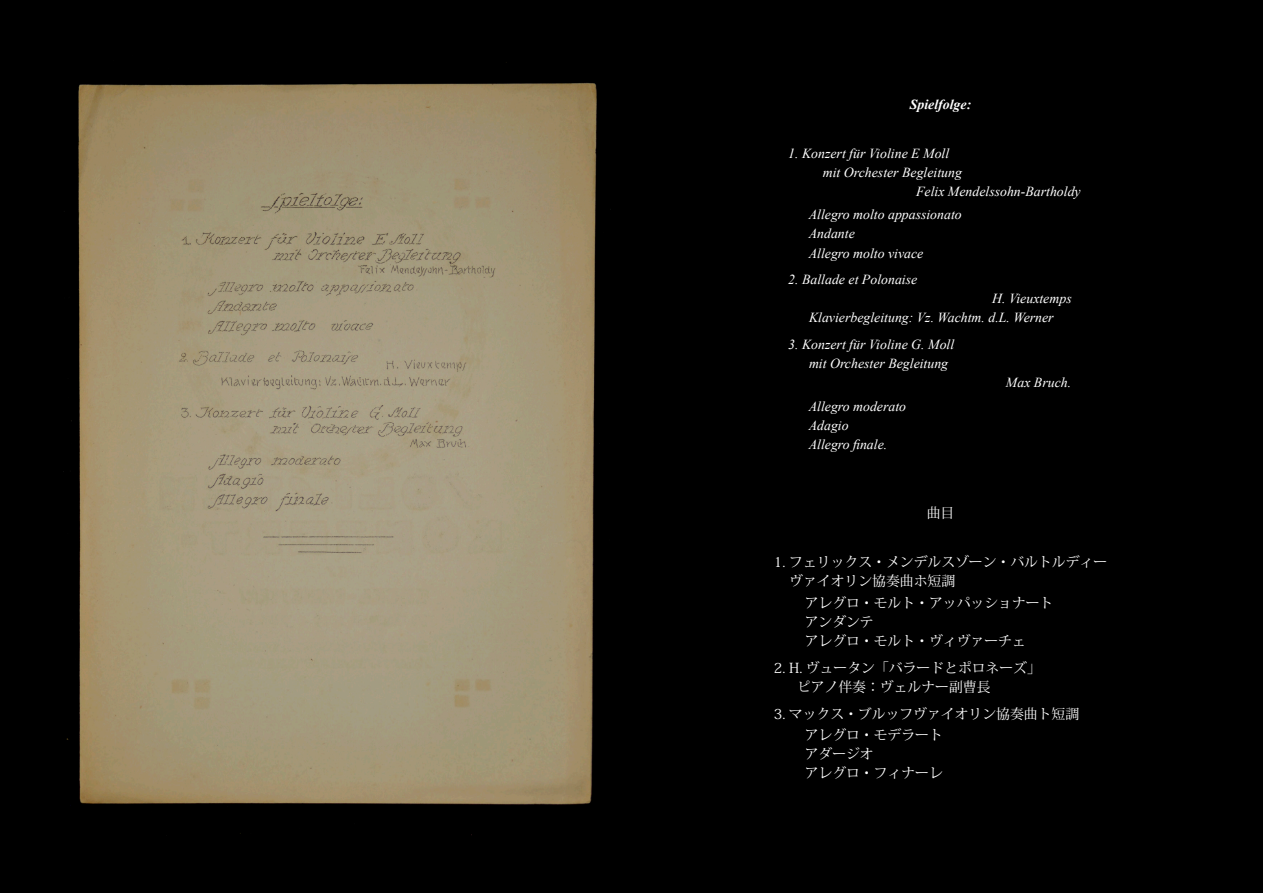
<style>
.page{position:relative;width:1263px;height:893px;background:#000}
.page>*{position:absolute;margin:0;border:0;box-sizing:border-box;transform-origin:0 0}
.t1{font:italic 13.8px "Times New Roman";color:#fff}
.t2{font:13.8px "Koz Min Pro";color:#fff}
.t3{font:italic 700 13.8px "Times New Roman";color:#fff}
</style>
<div class="page">
<img style="left:66px;top:62px;width:531px;height:773px">
<p class="t3" style="left:910px;top:95px;width:63px">Spielfolge:</p>
<p class="t1" style="left:788px;top:144px;width:162px">1. Konzert für Violine E Moll</p>
<p class="t1" style="left:823px;top:163px;width:141px">mit Orchester Begleitung</p>
<p class="t1" style="left:916px;top:182px;width:166px">Felix Mendelssohn-Bartholdy</p>
<p class="t1" style="left:809px;top:205px;width:155px">Allegro molto appassionato</p>
<p class="t1" style="left:809px;top:224px;width:48px">Andante</p>
<p class="t1" style="left:809px;top:243px;width:116px">Allegro molto vivace</p>
<p class="t1" style="left:788px;top:270px;width:130px">2. Ballade et Polonaise</p>
<p class="t1" style="left:992px;top:289px;width:81px">H. Vieuxtemps</p>
<p class="t1" style="left:809px;top:308px;width:246px">Klavierbegleitung: Vz. Wachtm. d.L. Werner</p>
<p class="t1" style="left:788px;top:335px;width:167px">3. Konzert für Violine G. Moll</p>
<p class="t1" style="left:809px;top:354px;width:141px">mit Orchester Begleitung</p>
<p class="t1" style="left:1006px;top:373px;width:67px">Max Bruch.</p>
<p class="t1" style="left:809px;top:397px;width:99px">Allegro moderato</p>
<p class="t1" style="left:809px;top:416px;width:41px">Adagio</p>
<p class="t1" style="left:809px;top:435px;width:80px">Allegro finale.</p>
<p class="t2" style="left:927px;top:503px;width:29px">曲目</p>
<p class="t2" style="left:774px;top:552px;width:335px">1. フェリックス・メンデルスゾーン・バルトルディー</p>
<p class="t2" style="left:789px;top:571px;width:167px">ヴァイオリン協奏曲ホ短調</p>
<p class="t2" style="left:805px;top:593px;width:250px">アレグロ・モルト・アッパッショナート</p>
<p class="t2" style="left:805px;top:612px;width:71px">アンダンテ</p>
<p class="t2" style="left:805px;top:631px;width:223px">アレグロ・モルト・ヴィヴァーチェ</p>
<p class="t2" style="left:774px;top:658px;width:268px">2. H. ヴュータン「バラードとポロネーズ」</p>
<p class="t2" style="left:797px;top:677px;width:195px">ピアノ伴奏：ヴェルナー副曹長</p>
<p class="t2" style="left:774px;top:704px;width:307px">3. マックス・ブルッフヴァイオリン協奏曲ト短調</p>
<p class="t2" style="left:805px;top:725px;width:140px">アレグロ・モデラート</p>
<p class="t2" style="left:805px;top:744px;width:71px">アダージオ</p>
<p class="t2" style="left:805px;top:763px;width:140px">アレグロ・フィナーレ</p>
</div>
